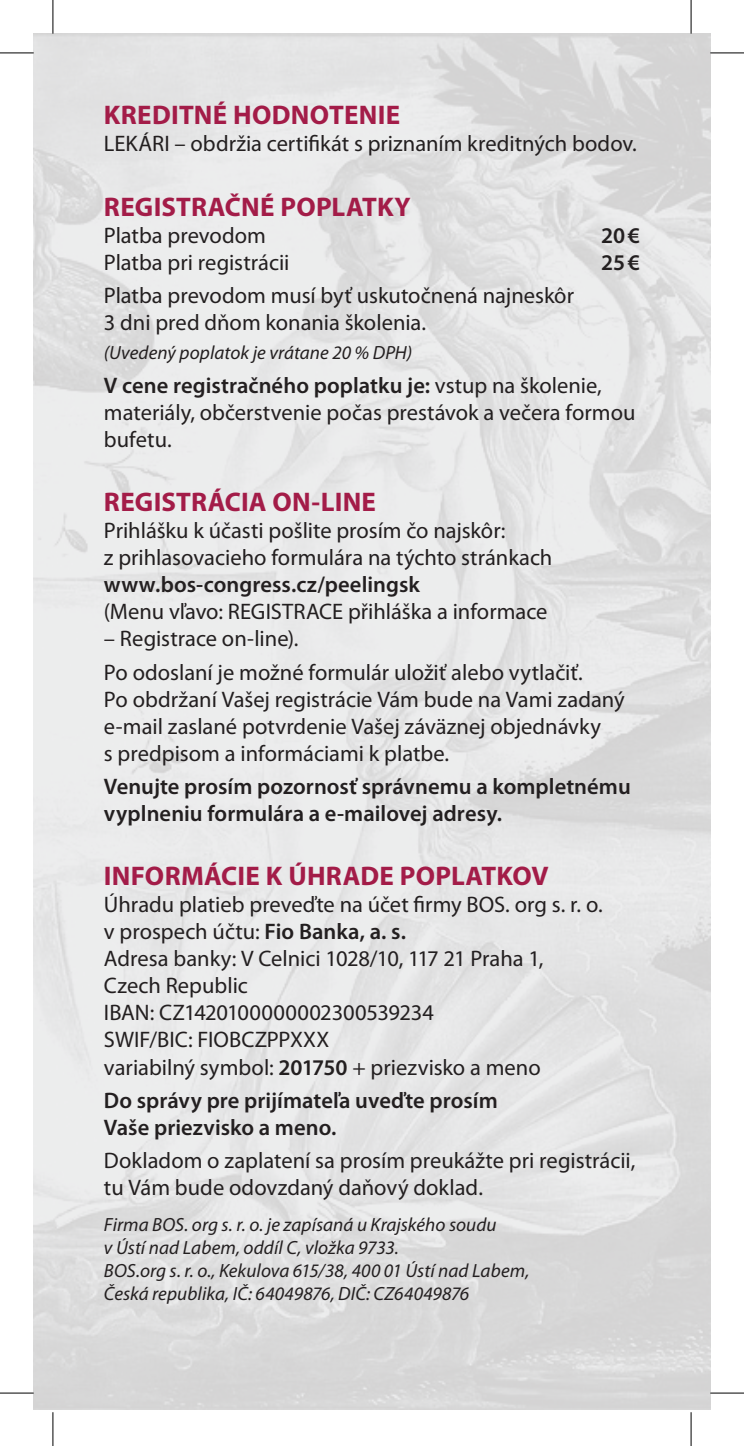
<style>
.page{position:relative;width:744px;height:1446px;background:#fff}
.page>*{position:absolute;margin:0;border:0;box-sizing:border-box;transform-origin:0 0}
.t1{font:700 27px "Myriad Pro";letter-spacing:.01em;color:#a31c48}
.t2{font:22.5px/27px "Myriad Pro";color:#231f20}
.t3{font:600 22.5px/27px "Myriad Pro";color:#231f20}
.t4{font:italic 19.12px/22.9px "Myriad Pro";letter-spacing:.005em;color:#231f20}
.s1{font-weight:600}
</style>
<div class="page">
<hr style="left:0;top:53px;width:34px;height:1px;background:#000">
<hr style="left:710px;top:53px;width:34px;height:1px;background:#000">
<hr style="left:0;top:1392px;width:34px;height:1px;background:#000">
<hr style="left:710px;top:1392px;width:34px;height:1px;background:#000">
<hr style="left:53px;top:0;width:1px;height:34px;background:#000">
<hr style="left:53px;top:1411px;width:1px;height:34px;background:#000">
<hr style="left:690px;top:0;width:1px;height:34px;background:#000">
<hr style="left:690px;top:1411px;width:1px;height:34px;background:#000">
<p class="t1" style="left:104px;top:97px;width:298px">KREDITNÉ HODNOTENIE</p>
<p class="t2" style="left:104px;top:130px;width:534px">LEKÁRI – obdržia certifikát s priznaním kreditných bodov.</p>
<p class="t1" style="left:104px;top:189px;width:308px">REGISTRAČNÉ POPLATKY</p>
<p class="t2" style="left:104px;top:221px;width:163px">Platba prevodom</p>
<p class="t3" style="left:601px;top:221px;width:40px">20€</p>
<p class="t2" style="left:104px;top:248px;width:187px">Platba pri registrácii</p>
<p class="t3" style="left:601px;top:248px;width:40px">25€</p>
<p class="t2" style="left:104px;top:281px;width:471px">Platba prevodom musí byť uskutočnená najneskôr<br>3 dni pred dňom konania školenia.</p>
<p class="t4" style="left:104px;top:341px;width:310px">(Uvedený poplatok je vrátane 20 % DPH)</p>
<p class="t2" style="left:104px;top:371px;width:533px"><span class="s1">V cene registračného poplatku je:</span> vstup na školenie, materiály, občerstvenie počas prestávok a večera formou bufetu.</p>
<p class="t1" style="left:104px;top:484px;width:273px">REGISTRÁCIA ON-LINE</p>
<p class="t2" style="left:104px;top:516px;width:450px">Prihlášku k účasti pošlite prosím čo najskôr:<br>z prihlasovacieho formulára na týchto stránkach</p>
<p class="t3" style="left:104px;top:570px;width:317px">www.bos-congress.cz/peelingsk</p>
<p class="t2" style="left:104px;top:597px;width:445px">(Menu vľavo: REGISTRACE přihláška a informace</p>
<p class="t2" style="left:104px;top:621px;width:480px;line-height:33.3px">– Registrace on-line).<br>Po odoslaní je možné formulár uložiť alebo vytlačiť.</p>
<p class="t2" style="left:104px;top:685px;width:522px">Po obdržaní Vašej registrácie Vám bude na Vami zadaný e-mail zaslané potvrdenie Vašej záväznej objednávky<br>s predpisom a informáciami k platbe.</p>
<p class="t3" style="left:104px;top:772px;width:528px">Venujte prosím pozornosť správnemu a kompletnému vyplneniu formulára a e-mailovej adresy.</p>
<p class="t1" style="left:104px;top:858px;width:446px">INFORMÁCIE K ÚHRADE POPLATKOV</p>
<p class="t2" style="left:104px;top:890px;width:500px">Úhradu platieb preveďte na účet firmy BOS. org s. r. o. v prospech účtu: <span class="s1">Fio Banka, a. s.<br></span>Adresa banky: V Celnici 1028/10, 117 21 Praha 1, Czech Republic<br>IBAN: CZ1420100000002300539234<br>SWIF/BIC: FIOBCZPPXXX<br>variabilný symbol: <span class="s1">201750</span> + priezvisko a meno</p>
<p class="t3" style="left:104px;top:1086px;width:395px">Do správy pre prijímateľa uveďte prosím<br>Vaše priezvisko a meno.</p>
<p class="t2" style="left:104px;top:1146px;width:533px">Dokladom o zaplatení sa prosím preukážte pri registrácii, tu Vám bude odovzdaný daňový doklad.</p>
<p class="t4" style="left:104px;top:1212px;width:427px">Firma BOS. org s. r. o. je zapísaná u Krajského soudu<br>v Ústí nad Labem, oddíl C, vložka 9733.<br>BOS.org s. r. o., Kekulova 615/38, 400 01 Ústí nad Labem, Česká republika, IČ: 64049876, DIČ: CZ64049876</p>
</div>
